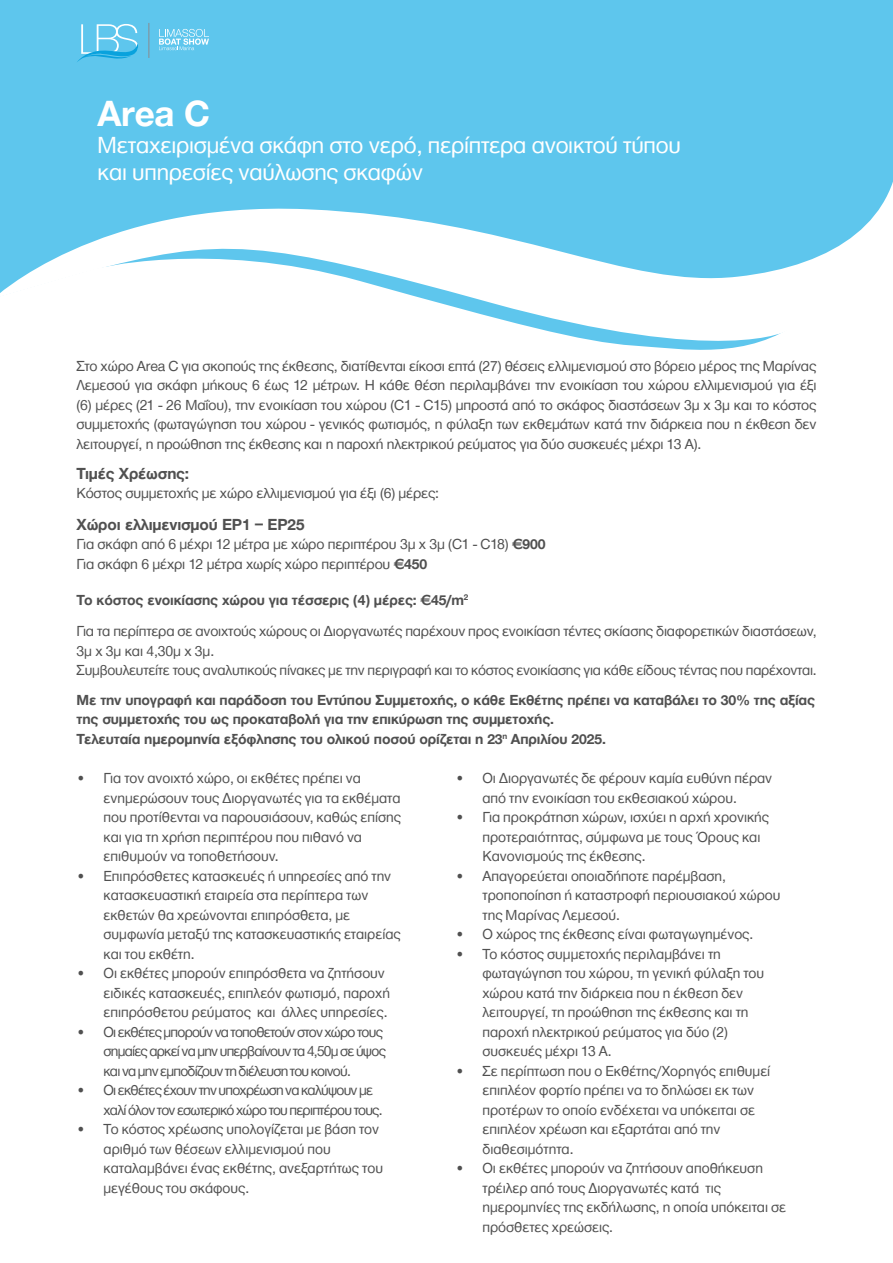
<style>
.page{position:relative;width:893px;height:1263px;background:#fff}
.page>*{position:absolute;margin:0;border:0;box-sizing:border-box;transform-origin:0 0}
.t1{font:700 37.5px "CF Helvetica";color:#fff}
.t2{font:24px/27px "CF Helvetica";letter-spacing:-.01em;color:#fff}
.t3{font:700 16.5px "CF Helvetica";letter-spacing:-.01em;color:#505050}
.t4{font:15px/19.5px "CF Helvetica";color:#505050}
.t5{font:700 15px/19.5px "CF Helvetica";letter-spacing:-.01em;color:#505050}
.t6{font:15px/19.5px "CF Helvetica";letter-spacing:-.05em;color:#505050}
.s1{font-weight:700}
</style>
<div class="page">
<div style="left:0;top:0;width:893px;height:364px;background:#5ec6ed"></div>
<svg style="left:100px;top:182px;width:793px;height:57px"></svg>
<svg style="left:0;top:239px;width:893px;height:125px;fill:#fff"></svg>
<svg style="left:77px;top:24px;width:61px;height:38px"></svg>
<hr style="left:149px;top:23px;width:1px;height:35px;background:#898c8f">
<svg style="left:159px;top:29px;width:50px;height:21px"></svg>
<h1 class="t1" style="left:98px;top:94px;width:114px">Area C</h1>
<h2 class="t2" style="left:98px;top:132px;width:585px">Μεταχειρισμένα σκάφη στο νερό, περίπτερα ανοικτού τύπου και υπηρεσίες ναύλωσης σκαφών</h2>
<p class="t4" style="left:77px;top:356px;width:741px;text-align:justify">Στο χώρο Area C για σκοπούς της έκθεσης, διατίθενται είκοσι επτά (27) θέσεις ελλιμενισμού στο βόρειο μέρος της Μαρίνας Λεμεσού για σκάφη μήκους 6 έως 12 μέτρων. Η κάθε θέση περιλαμβάνει την ενοικίαση του χώρου ελλιμενισμού για έξι (6) μέρες (21 - 26 Μαΐου), την ενοικίαση του χώρου (C1 - C15) μπροστά από το σκάφος διαστάσεων 3μ x 3μ και το κόστος συμμετοχής (φωταγώγηση του χώρου - γενικός φωτισμός, η φύλαξη των εκθεμάτων κατά την διάρκεια που η έκθεση δεν λειτουργεί, η προώθηση της έκθεσης και η παροχή ηλεκτρικού ρεύματος για δύο συσκευές μέχρι 13 Α).</p>
<p class="t3" style="left:77px;top:464px;width:114px">Τιμές Χρέωσης:</p>
<p class="t4" style="left:77px;top:483px;width:364px">Κόστος συμμετοχής με χώρο ελλιμενισμού για έξι (6) μέρες:</p>
<p class="t3" style="left:77px;top:515px;width:230px">Χώροι ελλιμενισμού EP1 – EP25</p>
<p class="t4" style="left:77px;top:534px;width:471px">Για σκάφη από 6 μέχρι 12 μέτρα με χώρο περιπτέρου 3μ x 3μ (C1 - C18) <span class="s1">€900<br></span>Για σκάφη 6 μέχρι 12 μέτρα χωρίς χώρο περιπτέρου <span class="s1">€450</span></p>
<p class="t5" style="left:77px;top:591px;width:393px">Το κόστος ενοικίασης χώρου για τέσσερις (4) μέρες: €45/m<sup>2</sup></p>
<p class="t4" style="left:77px;top:621px;width:742px">Για τα περίπτερα σε ανοιχτούς χώρους οι Διοργανωτές παρέχουν προς ενοικίαση τέντες σκίασης διαφορετικών διαστάσεων,<br>3μ x 3μ και 4,30μ x 3μ.<br>Συμβουλευτείτε τους αναλυτικούς πίνακες με την περιγραφή και το κόστος ενοικίασης για κάθε είδους τέντας που παρέχονται.</p>
<p class="t5" style="left:77px;top:690px;width:740px">Με την υπογραφή και παράδοση του Εντύπου Συμμετοχής, ο κάθε Εκθέτης πρέπει να καταβάλει το 30% της αξίας της συμμετοχής του ως προκαταβολή για την επικύρωση της συμμετοχής.<br>Τελευταία ημερομηνία εξόφλησης του ολικού ποσού ορίζεται η 23<sup>η</sup> Απριλίου 2025.</p>
<p class="t4" style="left:104px;top:769px;width:299px;text-indent:-27px">• Για τον ανοιχτό χώρο, οι εκθέτες πρέπει να ενημερώσουν τους Διοργανωτές για τα εκθέματα που προτίθενται να παρουσιάσουν, καθώς επίσης και για τη χρήση περιπτέρου που πιθανό να επιθυμούν να τοποθετήσουν.</p>
<p class="t4" style="left:104px;top:866px;width:299px;text-indent:-27px">• Επιπρόσθετες κατασκευές ή υπηρεσίες από την κατασκευαστική εταιρεία στα περίπτερα των εκθετών θα χρεώνονται επιπρόσθετα, με συμφωνία μεταξύ της κατασκευαστικής εταιρείας και του εκθέτη.</p>
<p class="t4" style="left:104px;top:964px;width:288px;text-indent:-27px">• Οι εκθέτες μπορούν επιπρόσθετα να ζητήσουν ειδικές κατασκευές, επιπλεόν φωτισμό, παροχή επιπρόσθετου ρεύματος και άλλες υπηρεσίες.</p>
<p class="t6" style="left:104px;top:1022px;width:284px;text-indent:-27px">• Οι εκθέτες μπορούν να τοποθετούν στον χώρο τους σημαίες αρκεί να μην υπερβαίνουν τα 4,50μ σε ύψος και να μην εμποδίζουν τη διέλευση του κοινού.</p>
<p class="t6" style="left:104px;top:1081px;width:281px;text-indent:-27px">• Οι εκθέτες έχουν την υποχρέωση να καλύψουν με χαλί όλον τον εσωτερικό χώρο του περιπτέρου τους.</p>
<p class="t4" style="left:104px;top:1120px;width:281px;text-indent:-27px">• Το κόστος χρέωσης υπολογίζεται με βάση τον αριθμό των θέσεων ελλιμενισμού που καταλαμβάνει ένας εκθέτης, ανεξαρτήτως του μεγέθους του σκάφους.</p>
<p class="t4" style="left:455px;top:769px;width:318px;text-align:center">• Οι Διοργανωτές δε φέρουν καμία ευθύνη πέραν από την ενοικίαση του εκθεσιακού χώρου.</p>
<p class="t4" style="left:482px;top:808px;width:288px;text-indent:-27px">• Για προκράτηση χώρων, ισχύει η αρχή χρονικής προτεραιότητας, σύμφωνα με τους Όρους και<br>Κανονισμούς της έκθεσης.</p>
<p class="t4" style="left:482px;top:866px;width:299px;text-indent:-27px">• Απαγορεύεται οποιαδήποτε παρέμβαση, τροποποίηση ή καταστροφή περιουσιακού χώρου της Μαρίνας Λεμεσού.</p>
<p class="t4" style="left:455px;top:925px;width:299px">• Ο χώρος της έκθεσης είναι φωταγωγημένος.</p>
<p class="t4" style="left:482px;top:944px;width:283px;text-indent:-27px">• Το κόστος συμμετοχής περιλαμβάνει τη φωταγώγηση του χώρου, τη γενική φύλαξη του χώρου κατά την διάρκεια που η έκθεση δεν λειτουργεί, τη προώθηση της έκθεσης και τη παροχή ηλεκτρικού ρεύματος για δύο (2) συσκευές μέχρι 13 Α.</p>
<p class="t4" style="left:482px;top:1061px;width:289px;text-indent:-27px">• Σε περίπτωση που ο Εκθέτης/Χορηγός επιθυμεί επιπλέον φορτίο πρέπει να το δηλώσει εκ των προτέρων το οποίο ενδέχεται να υπόκειται σε επιπλέον χρέωση και εξαρτάται από την διαθεσιμότητα.</p>
<p class="t4" style="left:482px;top:1159px;width:305px;text-indent:-27px">• Οι εκθέτες μπορούν να ζητήσουν αποθήκευση τρέιλερ από τους Διοργανωτές κατά τις ημερομηνίες της εκδήλωσης, η οποία υπόκειται σε πρόσθετες χρεώσεις.</p>
</div>
